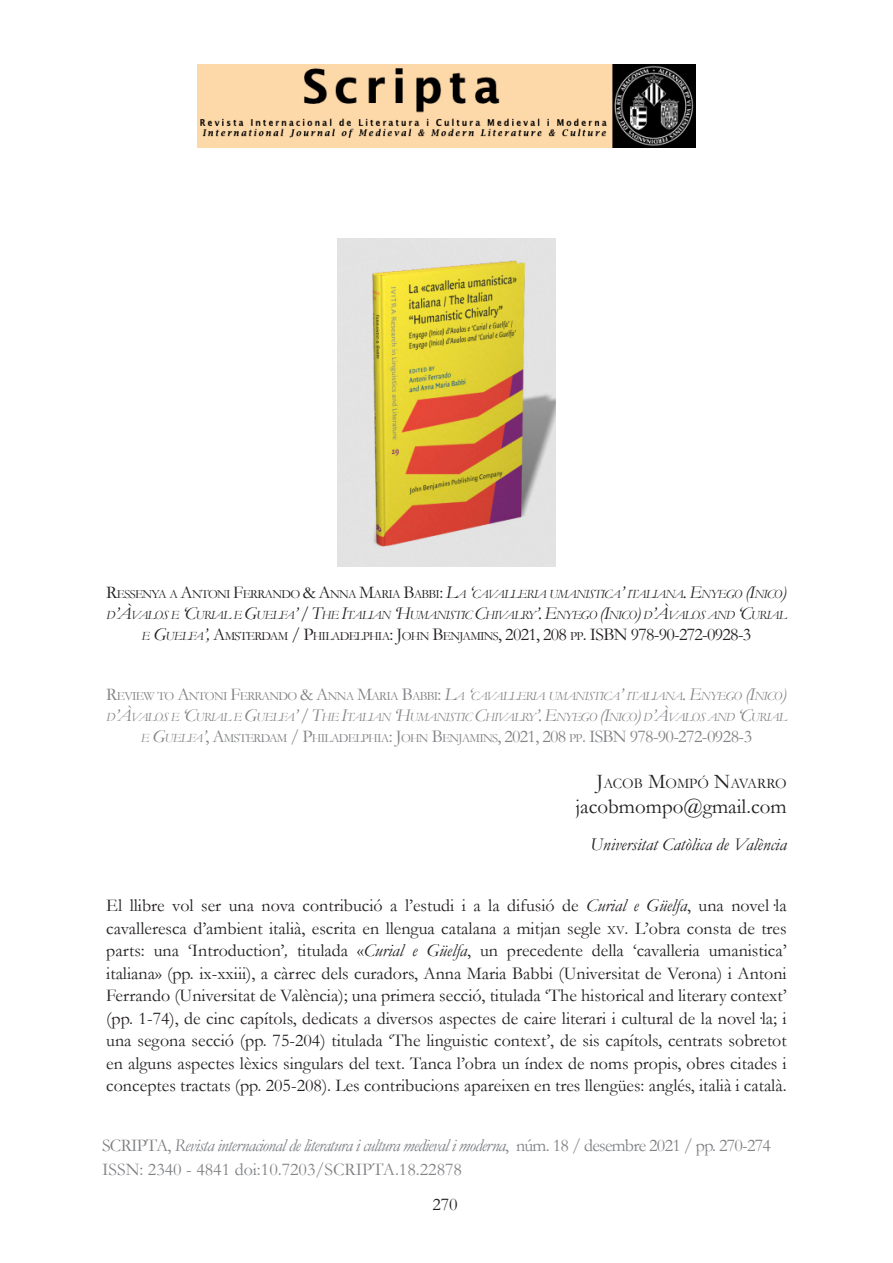
<style>
.page{position:relative;width:893px;height:1263px;background:#fff}
.page>*{position:absolute;margin:0;border:0;box-sizing:border-box;transform-origin:0 0}
.t1{font:21px "Garamond";color:#231f20}
.text_normal{font:18px/22.5px "Garamond";color:#231f20;text-align:justify}
.t2{font:18px/23.2px "Garamond";color:#808285}
.títol_ressenya{font:18px "Garamond";letter-spacing:-.04em;color:#231f20}
.títol_ressenya-2{font:18px "Garamond";letter-spacing:-.04em;color:#808285}
.t3{font:italic 18px "Garamond";color:#231f20}
.t4{font:14.7px "Garamond";color:#231f20}
.títol_ressenya-3{font:italic 12.6px/21px "Garamond";letter-spacing:-.055em;color:#231f20}
.títol_ressenya-4{font:italic 12.6px/21px "Garamond";letter-spacing:-.055em;color:#808285}
.s1{font-style:normal;font-size:18px}
.s2{font-style:normal}
.s3{font-size:18px}
.s4{font-style:italic;font-size:12.6px}
.s5{font-style:italic}
.s6{font-size:12.6px}
.s7{font-size:21px}
</style>
<div class="page">
<img style="left:197px;top:64px;width:499px;height:84px">
<img style="left:337px;top:238px;width:219px;height:329px">
<p class="títol_ressenya-3" style="left:106px;top:584px;width:682px"><span class="s1">R</span><span class="s2">ESSENYA A</span> <span class="s1">A</span><span class="s2">NTONI</span> <span class="s1">F</span><span class="s2">ERRANDO</span> <span class="s1">&amp; A</span><span class="s2">NNA</span> <span class="s1">M</span><span class="s2">ARIA</span> <span class="s1">B</span><span class="s2">ABBI</span><span class="s1">:</span> <span class="s3">L</span>A <span class="s3">‘</span>CAVALLERIA UMANISTICA<span class="s3">’</span> ITALIANA<span class="s3">. E</span>NYEGO <span class="s3">(I</span>NICO<span class="s3">)<br></span>D<span class="s3">’À</span>VALOS E <span class="s3">‘C</span>URIAL E <span class="s3">G</span>UELFA<span class="s3">’ / T</span>HE <span class="s3">I</span>TALIAN <span class="s3">‘H</span>UMANISTIC <span class="s3">C</span>HIVALRY<span class="s3">’. E</span>NYEGO <span class="s3">(I</span>NICO<span class="s3">)</span> D<span class="s3">’À</span>VALOS AND <span class="s3">‘C</span>URIAL</p>
<p class="títol_ressenya" style="left:142px;top:624px;width:611px"><span class="s4">E</span> <span class="s5">G</span><span class="s4">UELFA</span><span class="s5">’,</span> A<span class="s6">MSTERDAM</span> / P<span class="s6">HILADELPHIA</span>: J<span class="s6">OHN</span> B<span class="s6">ENJAMINS</span>, 2021, 208 <span class="s6">PP</span>. ISBN 978-90-272-0928-3</p>
<p class="títol_ressenya-4" style="left:106px;top:686px;width:682px"><span class="s1">R</span><span class="s2">EVIEW TO</span> <span class="s1">A</span><span class="s2">NTONI</span> <span class="s1">F</span><span class="s2">ERRANDO</span> <span class="s1">&amp; A</span><span class="s2">NNA</span> <span class="s1">M</span><span class="s2">ARIA</span> <span class="s1">B</span><span class="s2">ABBI</span><span class="s1">:</span> <span class="s3">L</span>A <span class="s3">‘</span>CAVALLERIA UMANISTICA<span class="s3">’</span> ITALIANA<span class="s3">. E</span>NYEGO <span class="s3">(I</span>NICO<span class="s3">)<br></span>D<span class="s3">’À</span>VALOS E <span class="s3">‘C</span>URIAL E <span class="s3">G</span>UELFA<span class="s3">’ / T</span>HE <span class="s3">I</span>TALIAN <span class="s3">‘H</span>UMANISTIC <span class="s3">C</span>HIVALRY<span class="s3">’. E</span>NYEGO <span class="s3">(I</span>NICO<span class="s3">)</span> D<span class="s3">’À</span>VALOS AND <span class="s3">‘C</span>URIAL</p>
<p class="títol_ressenya-2" style="left:141px;top:726px;width:613px"><span class="s4">E</span> <span class="s5">G</span><span class="s4">UELFA</span><span class="s5">’</span>, A<span class="s6">MSTERDAM</span> / P<span class="s6">HILADELPHIA</span>: J<span class="s6">OHN</span> B<span class="s6">ENJAMINS</span>, 2021, 208 <span class="s6">PP</span>. ISBN 978-90-272-0928-3</p>
<p class="t4" style="left:596px;top:774px;width:192px"><span class="s7">J</span>ACOB <span class="s7">M</span>OMPÓ <span class="s7">N</span>AVARRO</p>
<p class="t1" style="left:575px;top:794px;width:213px">jacobmompo@gmail.com</p>
<p class="t3" style="left:590px;top:833px;width:198px">Universitat Catòlica de València</p>
<p class="text_normal" style="left:106px;top:894px;width:682px">El llibre vol ser una nova contribució a l’estudi i a la difusió de <span class="s5">Curial e Güelfa</span>, una novel·la cavalleresca d’ambient italià, escrita en llengua catalana a mitjan segle <span class="s6">XV</span>. L’obra consta de tres parts: una ‘Introduction’<span class="s5">,</span> titulada «<span class="s5">Curial e Güelfa</span>, un precedente della ‘cavalleria umanistica’ italiana» (pp. ix-xxiii), a càrrec dels curadors, Anna Maria Babbi (Universitat de Verona) i Antoni Ferrando (Universitat de València); una primera secció, titulada ‘The historical and literary context’ (pp. 1-74), de cinc capítols, dedicats a diversos aspectes de caire literari i cultural de la novel·la; i una segona secció (pp. 75-204) titulada ‘The linguistic context’, de sis capítols, centrats sobretot en alguns aspectes lèxics singulars del text. Tanca l’obra un índex de noms propis, obres citades i conceptes tractats (pp. 205-208). Les contribucions apareixen en tres llengües: anglés, italià i català.</p>
<p class="t2" style="left:102px;top:1134px;width:670px">SCRIPTA, <span class="s5">Revista internacional de literatura i cultura medieval i moderna</span>, núm. 18 / desembre 2021 / pp. 270-274<br>ISSN: 2340 - 4841 doi:10.7203/SCRIPTA.18.22878</p>
<p class="text_normal" style="left:432px;top:1192px;width:27px">270</p>
</div>
